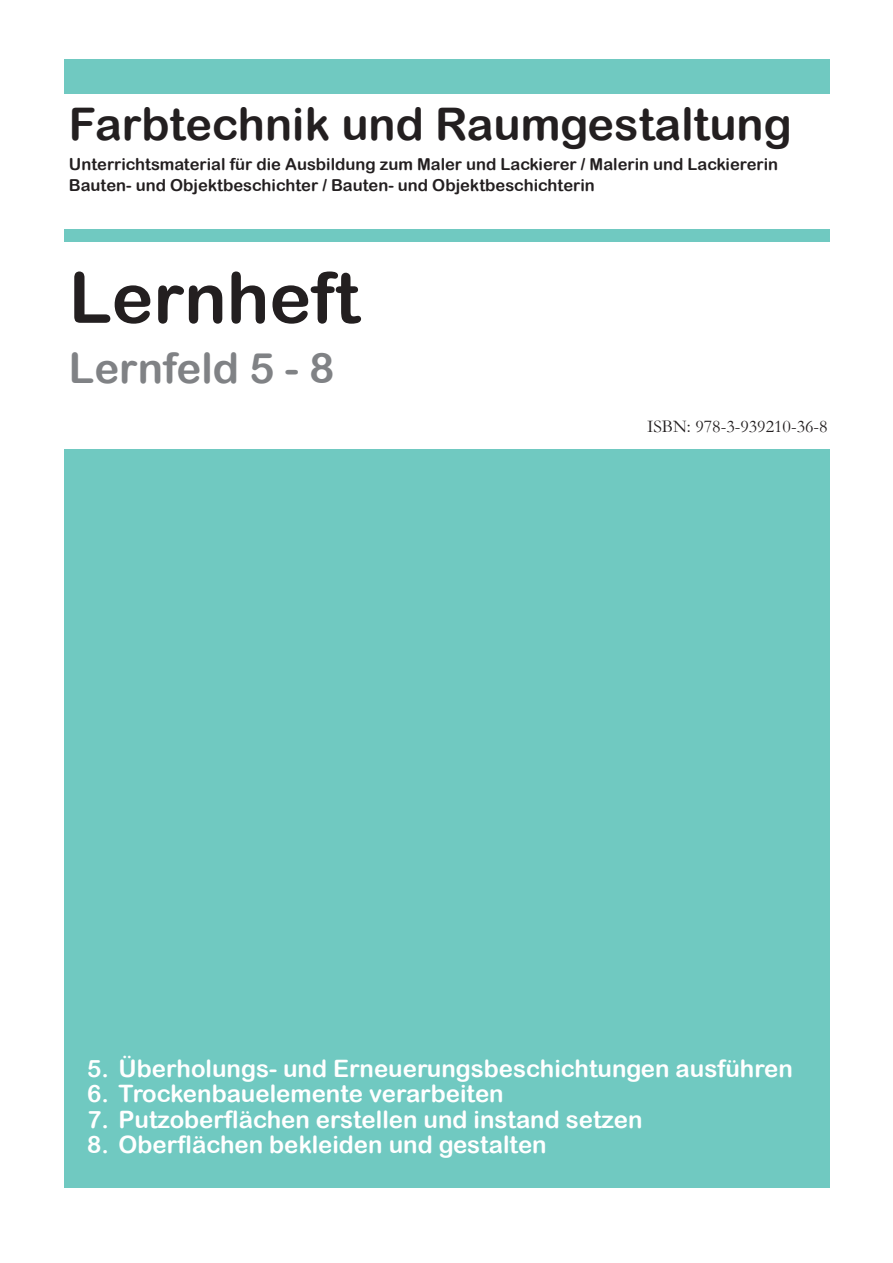
<style>
.page{position:relative;width:893px;height:1263px;background:#fff}
.page>*{position:absolute;margin:0;border:0;box-sizing:border-box;transform-origin:0 0}
.t1{font:70.5px "Arial Rounded MT Bold";color:#231f20}
.t2{font:45px "Arial Rounded MT Bold";color:#231f20}
.t3{font:42px "Arial Rounded MT Bold";color:#808285}
.t4{font:24px "Arial Rounded MT Bold";color:#fff}
.t5{font:18px "Garamond";color:#231f20}
.t6{font:16.5px/21px "Arial Rounded MT Bold";color:#231f20}
</style>
<div class="page">
<div style="left:65px;top:59px;width:765px;height:34px;background:#70c9c1"></div>
<div style="left:65px;top:229px;width:765px;height:13px;background:#70c9c1"></div>
<div style="left:65px;top:449px;width:765px;height:739px;background:#70c9c1"></div>
<h2 class="t2" style="left:69px;top:97px;width:724px">Farbtechnik und Raumgestaltung</h2>
<p class="t6" style="left:69px;top:153px;width:711px">Unterrichtsmaterial für die Ausbildung zum Maler und Lackierer / Malerin und Lackiererin<br>Bauten- und Objektbeschichter / Bauten- und Objektbeschichterin</p>
<h1 class="t1" style="left:69px;top:256px;width:292px">Lernheft</h1>
<h3 class="t3" style="left:69px;top:343px;width:267px">Lernfeld 5 - 8</h3>
<p class="t5" style="left:647px;top:417px;width:182px">ISBN: 978-3-939210-36-8</p>
<p class="t4" style="left:87px;top:1054px;width:707px">5. Überholungs- und Erneuerungsbeschichtungen ausführen</p>
<p class="t4" style="left:87px;top:1080px;width:418px">6. Trockenbauelemente verarbeiten</p>
<p class="t4" style="left:87px;top:1105px;width:557px">7. Putzoberflächen erstellen und instand setzen</p>
<p class="t4" style="left:87px;top:1131px;width:461px">8. Oberflächen bekleiden und gestalten</p>
</div>
